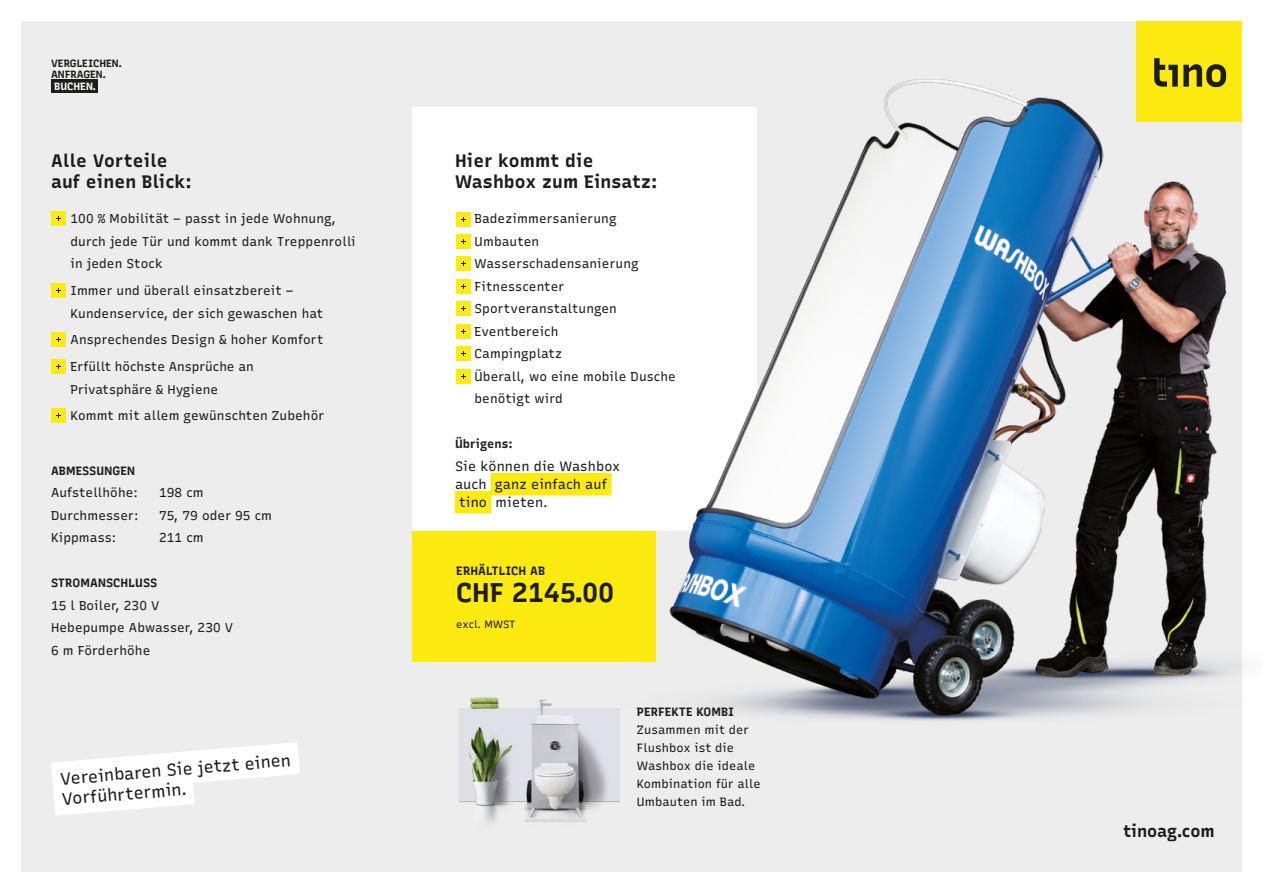
<style>
.page{position:relative;width:1263px;height:893px;background:#fff}
.page>*{position:absolute;margin:0;border:0;box-sizing:border-box;transform-origin:0 0}
.t1{font:300 27px "Recursive Sans Linear";letter-spacing:-.01em;color:#1d1d1b}
.t2{font:300 18px/21px "Recursive Sans Linear";letter-spacing:.01em;color:#1d1d1b}
.t3{font:300 16.8px "Recursive Sans Linear";color:#1d1d1b}
.t4{font:300 13.5px "Recursive Sans Linear";letter-spacing:.01em;color:#1d1d1b}
.t5{font:300 12.75px/22.5px "Recursive Sans Linear";letter-spacing:.01em;color:#1d1d1b}
.t6{font:300 12px/18px "Recursive Sans Linear";letter-spacing:.01em;color:#1d1d1b}
.t7{font:300 10.5px "Recursive Sans Linear";color:#1d1d1b}
.t8{font:300 10.5px "Recursive Sans Linear";color:#fff}
</style>
<div class="page">
<div style="left:21px;top:21px;width:1221px;height:851px;background:#ededed"></div>
<div style="left:412px;top:530px;width:244px;height:132px;background:#fcea10"></div>
<div style="left:51px;top:211px;width:14px;height:14px;background:#fcea10"></div>
<div style="left:51px;top:283px;width:14px;height:15px;background:#fcea10"></div>
<div style="left:51px;top:333px;width:14px;height:14px;background:#fcea10"></div>
<div style="left:51px;top:359px;width:14px;height:15px;background:#fcea10"></div>
<div style="left:51px;top:408px;width:14px;height:14px;background:#fcea10"></div>
<div style="left:412px;top:107px;width:345px;height:423px;background:#fff"></div>
<div style="left:456px;top:212px;width:14px;height:14px;background:#fcea10"></div>
<div style="left:456px;top:234px;width:14px;height:15px;background:#fcea10"></div>
<div style="left:456px;top:257px;width:14px;height:14px;background:#fcea10"></div>
<div style="left:456px;top:279px;width:14px;height:14px;background:#fcea10"></div>
<div style="left:456px;top:302px;width:14px;height:14px;background:#fcea10"></div>
<div style="left:456px;top:324px;width:14px;height:14px;background:#fcea10"></div>
<div style="left:456px;top:346px;width:14px;height:15px;background:#fcea10"></div>
<div style="left:456px;top:369px;width:14px;height:14px;background:#fcea10"></div>
<div style="left:51px;top:79px;width:47px;height:14px;background:#1d1d1b"></div>
<img style="left:569px;top:21px;width:673px;height:781px">
<div style="left:491px;top:473px;width:120px;height:22px;background:#fcea10"></div>
<div style="left:455px;top:491px;width:36px;height:22px;background:#fcea10"></div>
<img style="left:458px;top:682px;width:161px;height:141px">
<svg style="left:51px;top:742px;width:249px;height:73px"></svg>
<p class="t7" style="left:51px;top:56px;width:72px">VERGLEICHEN.</p>
<p class="t7" style="left:51px;top:66px;width:57px">ANFRAGEN.</p>
<p class="t8" style="left:54px;top:78px;width:43px">BUCHEN.</p>
<p class="t2" style="left:51px;top:149px;width:142px">Alle Vorteile auf einen Blick:</p>
<p class="t5" style="left:71px;top:207px;width:287px">100 % Mobilität – passt in jede Wohnung, durch jede Tür und kommt dank Treppenrolli in jeden Stock</p>
<p class="t5" style="left:71px;top:279px;width:254px">Immer und überall einsatzbereit –<br>Kundenservice, der sich gewaschen hat</p>
<p class="t5" style="left:71px;top:328px;width:254px">Ansprechendes Design &amp; hoher Komfort</p>
<p class="t5" style="left:71px;top:355px;width:185px">Erfüllt höchste Ansprüche an<br>Privatsphäre &amp; Hygiene</p>
<p class="t5" style="left:71px;top:404px;width:255px">Kommt mit allem gewünschten Zubehör</p>
<p class="t6" style="left:51px;top:461px;width:85px">ABMESSUNGEN</p>
<p class="t5" style="left:51px;top:481px;width:89px">Aufstellhöhe:</p>
<p class="t5" style="left:159px;top:481px;width:46px">198 cm</p>
<p class="t5" style="left:51px;top:504px;width:89px">Durchmesser:</p>
<p class="t5" style="left:159px;top:504px;width:114px">75, 79 oder 95 cm</p>
<p class="t5" style="left:51px;top:526px;width:67px">Kippmass:</p>
<p class="t5" style="left:159px;top:526px;width:46px">211 cm</p>
<p class="t6" style="left:51px;top:574px;width:108px">STROMANSCHLUSS</p>
<p class="t5" style="left:51px;top:594px;width:110px">15 l Boiler, 230 V</p>
<p class="t5" style="left:51px;top:616px;width:184px">Hebepumpe Abwasser, 230 V</p>
<p class="t5" style="left:51px;top:639px;width:101px">6 m Förderhöhe</p>
<p class="t3" style="left:59px;top:767px;width:233px;rotate:-5deg">Vereinbaren Sie jetzt einen</p>
<p class="t3" style="left:61px;top:786px;width:127px;rotate:-5deg">Vorführtermin.</p>
<p class="t2" style="left:455px;top:149px;width:204px">Hier kommt die<br>Washbox zum Einsatz:</p>
<p class="t5" style="left:474px;top:207px;width:144px">Badezimmersanierung</p>
<p class="t5" style="left:474px;top:229px;width:66px">Umbauten</p>
<p class="t5" style="left:474px;top:252px;width:166px">Wasserschadensanierung</p>
<p class="t5" style="left:474px;top:274px;width:91px">Fitnesscenter</p>
<p class="t5" style="left:474px;top:297px;width:144px">Sportveranstaltungen</p>
<p class="t5" style="left:474px;top:319px;width:85px">Eventbereich</p>
<p class="t5" style="left:474px;top:342px;width:89px">Campingplatz</p>
<p class="t5" style="left:474px;top:364px;width:203px">Überall, wo eine mobile Dusche benötigt wird</p>
<p class="t6" style="left:455px;top:434px;width:59px">Übrigens:</p>
<p class="t4" style="left:455px;top:456px;width:167px">Sie können die Washbox</p>
<p class="t4" style="left:455px;top:474px;width:154px">auch ganz einfach auf</p>
<p class="t4" style="left:459px;top:492px;width:90px">tino mieten.</p>
<p class="t6" style="left:456px;top:561px;width:90px">ERHÄLTLICH AB</p>
<p class="t1" style="left:456px;top:571px;width:159px">CHF 2145.00</p>
<p class="t7" style="left:456px;top:617px;width:61px">excl. MWST</p>
<p class="t6" style="left:637px;top:702px;width:125px">PERFEKTE KOMBI<br>Zusammen mit der<br>Flushbox ist die<br>Washbox die ideale<br>Kombination für alle<br>Umbauten im Bad.</p>
<p class="t3" style="left:1123px;top:818px;width:93px">tinoag.com</p>
</div>
